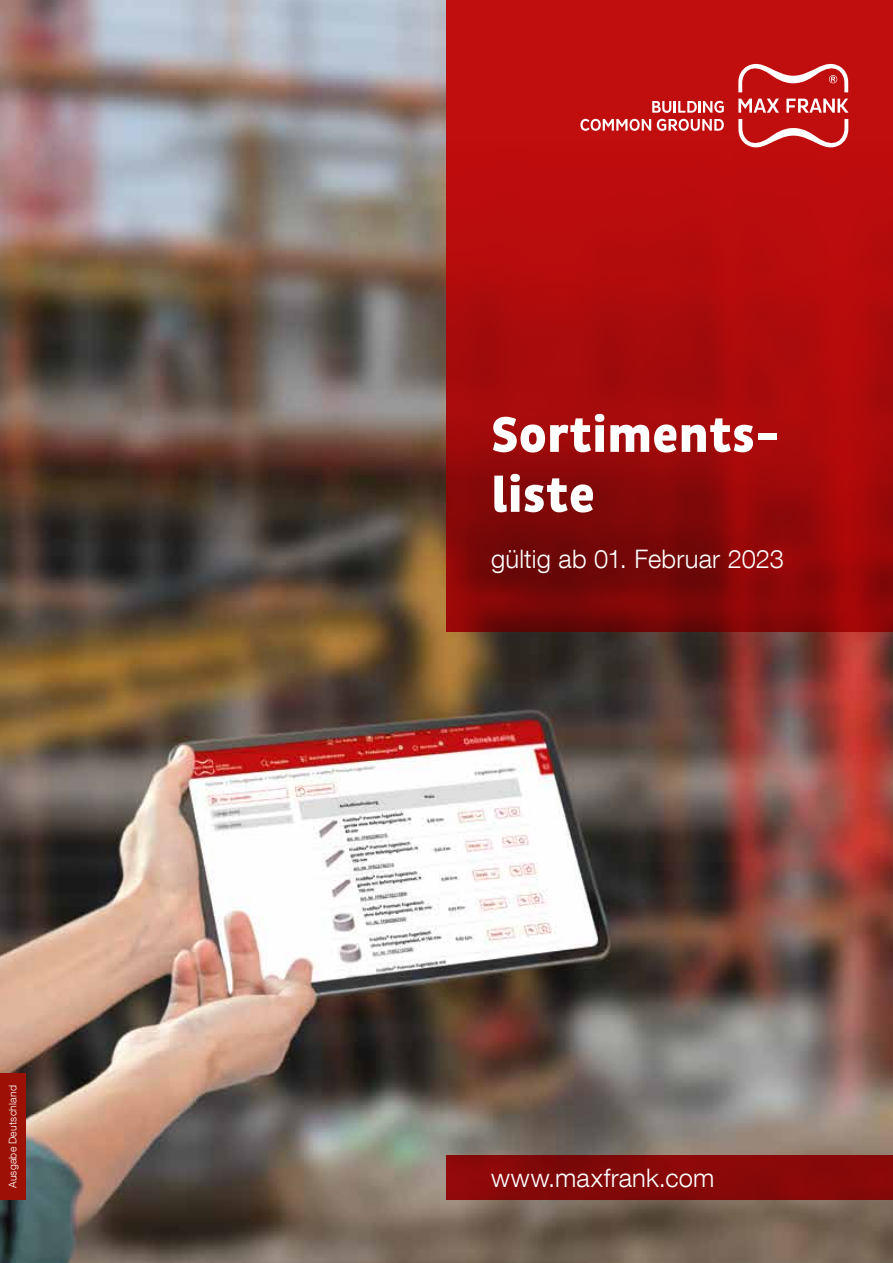
<style>
.page{position:relative;width:893px;height:1263px;background:#fff}
.page>*{position:absolute;margin:0;border:0;box-sizing:border-box;transform-origin:0 0}
.t1{font:800 51px/60px "Pluto Sans Cond";color:#fff}
.t2{font:300 25.5px "Helvetica Neue LT Com";letter-spacing:.01em;color:#fff}
.t3{font:300 10.5px "Helvetica Neue LT Com";letter-spacing:.02em;color:#fff}
</style>
<div class="page">
<img style="left:0;top:0;width:893px;height:1263px">
<svg style="left:446px;top:0;width:447px;height:631px;background:#a80a0b"></svg>
<svg style="left:738px;top:119px;width:110px;height:28px"></svg>
<svg style="left:738px;top:64px;width:110px;height:28px"></svg>
<svg style="left:738px;top:99px;width:41px;height:14px"></svg>
<svg style="left:786px;top:99px;width:62px;height:14px"></svg>
<svg style="left:652px;top:101px;width:72px;height:12px"></svg>
<svg style="left:580px;top:119px;width:71px;height:12px"></svg>
<svg style="left:657px;top:119px;width:67px;height:12px"></svg>
<div style="left:446px;top:1155px;width:447px;height:45px;background:#870808"></div>
<div style="left:0;top:1073px;width:26px;height:127px;background:#9c1006"></div>
<p class="t3" style="left:6px;top:1188px;width:104px;rotate:-90deg">Ausgabe Deutschland</p>
<h1 class="t1" style="left:491px;top:406px;width:289px">Sortiments&shy;liste</h1>
<p class="t2" style="left:491px;top:544px;width:294px">gültig ab 01. Februar 2023</p>
<p class="t2" style="left:491px;top:1162px;width:225px">www.maxfrank.com</p>
</div>
